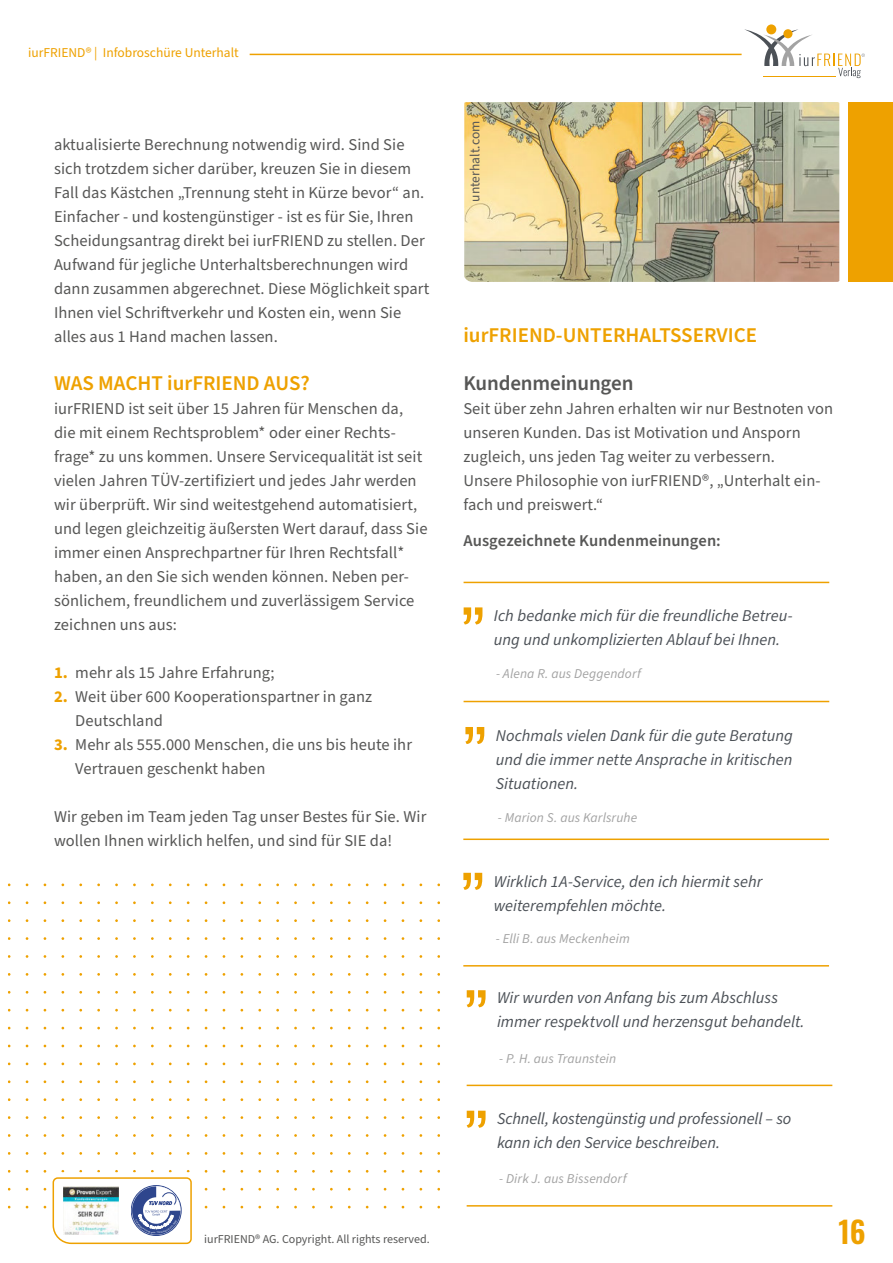
<style>
.page{position:relative;width:893px;height:1263px;background:#fff}
.page>*{position:absolute;margin:0;border:0;box-sizing:border-box;transform-origin:0 0}
.t1{font:600 30px "Oswald";color:#eea100}
.t2{font:600 21px "Source Sans Pro";color:#eea100}
.t3{font:600 21px "Source Sans Pro";letter-spacing:-.01em;color:#575756}
.t4{font:16.5px/24px "Source Sans Pro";letter-spacing:.005em;color:#575756}
.t5{font:italic 16.5px/24px "Source Sans Pro";color:#4c5157}
.t6{font:600 16.5px "Source Sans Pro";letter-spacing:.005em;color:#575756}
.t7{font:italic 13.5px "Source Sans Pro";letter-spacing:.01em;color:#a3a3a3}
.t8{font:13.5px "Source Sans Pro";color:#eea100}
.t9{font:13.5px "Source Sans Pro";letter-spacing:.005em;color:#575756}
.t10{font:12px "Source Sans Pro";color:#575756}
.s1{font-weight:700;color:#eea100}
</style>
<div class="page">
<hr style="left:250px;top:54px;width:492px;height:1px;background:#eea100">
<svg style="left:766px;top:24px;width:10px;height:10px"></svg>
<svg style="left:744px;top:29px;width:121px;height:49px"></svg>
<svg style="left:464px;top:607px;width:18px;height:17px"></svg>
<hr style="left:464px;top:582px;width:365px;height:1px;background:#eea100">
<hr style="left:464px;top:701px;width:365px;height:1px;background:#eea100">
<svg style="left:463px;top:873px;width:19px;height:17px"></svg>
<hr style="left:463px;top:838px;width:366px;height:2px;background:#eea100">
<hr style="left:463px;top:965px;width:366px;height:1px;background:#eea100">
<svg style="left:465px;top:727px;width:19px;height:17px"></svg>
<svg style="left:467px;top:990px;width:19px;height:17px"></svg>
<hr style="left:467px;top:1085px;width:365px;height:1px;background:#eea100">
<svg style="left:467px;top:1111px;width:19px;height:17px"></svg>
<hr style="left:467px;top:1205px;width:365px;height:1px;background:#eea100">
<img style="left:464px;top:102px;width:375px;height:180px">
<svg style="left:52px;top:1170px;width:140px;height:75px"></svg>
<div style="left:848px;top:102px;width:45px;height:180px;background:#eea100"></div>
<svg style="left:133px;top:1186px;width:48px;height:47px"></svg>
<p class="t8" style="left:28px;top:44px;width:212px">iurFRIEND® | Infobroschüre Unterhalt</p>
<p class="t4" style="left:54px;top:133px;width:377px">aktualisierte Berechnung notwendig wird. Sind Sie sich trotzdem sicher darüber, kreuzen Sie in diesem Fall das Kästchen „Trennung steht in Kürze bevor“ an.<br>Einfacher - und kostengünstiger - ist es für Sie, Ihren Scheidungsantrag direkt bei iurFRIEND zu stellen. Der Aufwand für jegliche Unterhaltsberechnungen wird dann zusammen abgerechnet. Diese Möglichkeit spart Ihnen viel Schriftverkehr und Kosten ein, wenn Sie alles aus 1 Hand machen lassen.</p>
<p class="t2" style="left:54px;top:369px;width:257px">WAS MACHT iurFRIEND AUS?</p>
<p class="t4" style="left:54px;top:397px;width:375px">iurFRIEND ist seit über 15 Jahren für Menschen da, die mit einem Rechtsproblem* oder einer Rechts&shy;frage* zu uns kommen. Unsere Servicequalität ist seit vielen Jahren TÜV-zertifiziert und jedes Jahr werden wir überprüft. Wir sind weitestgehend automatisiert, und legen gleichzeitig äußersten Wert darauf, dass Sie immer einen Ansprechpartner für Ihren Rechtsfall* haben, an den Sie sich wenden können. Neben per&shy;sönlichem, freundlichem und zuverlässigem Service zeichnen uns aus:</p>
<p class="t4" style="left:54px;top:661px;width:222px"><span class="s1">1.</span> mehr als 15 Jahre Erfahrung;</p>
<p class="t4" style="left:75px;top:685px;width:298px;text-indent:-21px"><span class="s1">2.</span> Weit über 600 Kooperationspartner in ganz<br>Deutschland</p>
<p class="t4" style="left:75px;top:733px;width:338px;text-indent:-21px"><span class="s1">3.</span> Mehr als 555.000 Menschen, die uns bis heute ihr<br>Vertrauen geschenkt haben</p>
<p class="t4" style="left:54px;top:805px;width:374px">Wir geben im Team jeden Tag unser Bestes für Sie. Wir wollen Ihnen wirklich helfen, und sind für SIE da!</p>
<p class="t10" style="left:204px;top:1230px;width:227px">iurFRIEND® AG. Copyright. All rights reserved.</p>
<p class="t9" style="left:466px;top:202px;width:83px;rotate:-90deg">unterhalt.com</p>
<p class="t2" style="left:463px;top:321px;width:295px">iurFRIEND-UNTERHALTSSERVICE</p>
<p class="t3" style="left:463px;top:369px;width:172px">Kundenmeinungen</p>
<p class="t4" style="left:463px;top:397px;width:371px">Seit über zehn Jahren erhalten wir nur Bestnoten von unseren Kunden. Das ist Motivation und Ansporn zugleich, uns jeden Tag weiter zu verbessern.<br>Unsere Philosophie von iurFRIEND®, „Unterhalt ein&shy;fach und preiswert.“</p>
<p class="t6" style="left:463px;top:529px;width:259px">Ausgezeichnete Kundenmeinungen:</p>
<p class="t5" style="left:494px;top:604px;width:300px">Ich bedanke mich für die freundliche Betreu&shy;ung und unkomplizierten Ablauf bei Ihnen.</p>
<p class="t7" style="left:496px;top:664px;width:146px">- Alena R. aus Deggendorf</p>
<p class="t5" style="left:496px;top:724px;width:299px;text-align:justify">Nochmals vielen Dank für die gute Beratung und die immer nette Ansprache in kritischen Situationen.</p>
<p class="t7" style="left:498px;top:808px;width:141px">- Marion S. aus Karlsruhe</p>
<p class="t5" style="left:494px;top:870px;width:270px">Wirklich 1A-Service, den ich hiermit sehr weiterempfehlen möchte.</p>
<p class="t7" style="left:496px;top:930px;width:135px">- Elli B. aus Meckenheim</p>
<p class="t5" style="left:497px;top:986px;width:309px">Wir wurden von Anfang bis zum Abschluss immer respektvoll und herzensgut behandelt.</p>
<p class="t7" style="left:499px;top:1049px;width:119px">- P. H. aus Traunstein</p>
<p class="t5" style="left:497px;top:1107px;width:296px">Schnell, kostengünstig und professionell – so kann ich den Service beschreiben.</p>
<p class="t7" style="left:499px;top:1170px;width:129px">- Dirk J. aus Bissendorf</p>
<h1 class="t1" style="left:838px;top:1205px;width:29px">16</h1>
</div>
